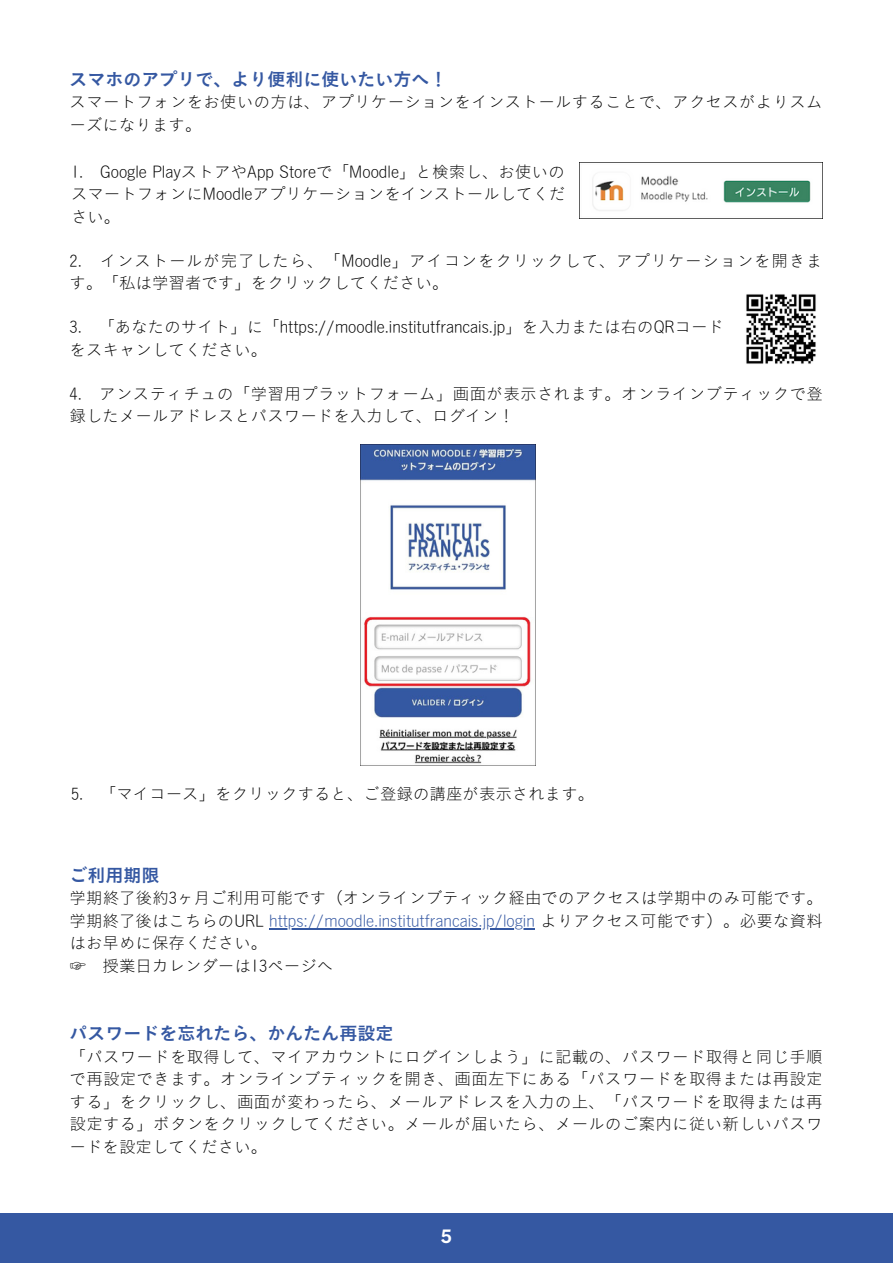
<style>
.page{position:relative;width:893px;height:1264px;background:#fff}
.page>*{position:absolute;margin:0;border:0;box-sizing:border-box;transform-origin:0 0}
.t1{font:18px "Koburina Go Std W6";color:#3558a2}
.t2{font:18px "Proto Grotesk";color:#fff}
.t3{font:16.5px/22.5px "Koburina Go Std W1";color:#000;text-align:justify}
.t4{font:16.5px/22.5px "Koburina Go Std W1";letter-spacing:.02em;color:#000}
.t5{font:16.5px/22.5px "Koburina Go Std W1";letter-spacing:.045em;color:#000}
.s1{color:#3558a2}
</style>
<div class="page">
<div style="left:0;top:1213px;width:892px;height:49px;background:#3558a2"></div>
<img style="left:579px;top:163px;width:243px;height:56px">
<img style="left:746px;top:294px;width:70px;height:70px">
<img style="left:361px;top:445px;width:174px;height:319px">
<hr style="left:269px;top:927px;width:265px;height:2px;background:#3558a2">
<p class="t1" style="left:70px;top:70px;width:379px">スマホのアプリで、より便利に使いたい方へ！</p>
<p class="t3" style="left:70px;top:91px;width:754px">スマートフォンをお使いの方は、アプリケーションをインストールすることで、アクセスがよりスムーズになります。</p>
<p class="t3" style="left:71px;top:160px;width:496px">1. Google PlayストアやApp Storeで「Moodle」と検索し、お使いのスマートフォンにMoodleアプリケーションをインストールしてください。</p>
<p class="t5" style="left:70px;top:249px;width:754px">2. インストールが完了したら、「Moodle」アイコンをクリックして、アプリケーションを開きます。「私は学習者です」をクリックしてください。</p>
<p class="t3" style="left:70px;top:315px;width:655px">3. 「あなたのサイト」に「https://moodle.institutfrancais.jp」を入力または右のQRコードをスキャンしてください。</p>
<p class="t4" style="left:70px;top:382px;width:754px">4. アンスティチュの「学習用プラットフォーム」画面が表示されます。オンラインブティックで登録したメールアドレスとパスワードを入力して、ログイン！</p>
<p class="t3" style="left:71px;top:782px;width:525px">5. 「マイコース」をクリックすると、ご登録の講座が表示されます。</p>
<p class="t1" style="left:70px;top:866px;width:91px">ご利用期限</p>
<p class="t3" style="left:70px;top:886px;width:754px">学期終了後約3ヶ月ご利用可能です（オンラインブティック経由でのアクセスは学期中のみ可能です。学期終了後はこちらのURL <span class="s1">https://moodle.institutfrancais.jp/login</span> よりアクセス可能です）。必要な資料はお早めに保存ください。</p>
<p class="t3" style="left:70px;top:954px;width:265px">☞ 授業日カレンダーは13ページへ</p>
<p class="t1" style="left:70px;top:1024px;width:325px">パスワードを忘れたら、かんたん再設定</p>
<p class="t3" style="left:70px;top:1045px;width:754px">「パスワードを取得して、マイアカウントにログインしよう」に記載の、パスワード取得と同じ手順で再設定できます。オンラインブティックを開き、画面左下にある「パスワードを取得または再設定する」をクリックし、画面が変わったら、メールアドレスを入力の上、「パスワードを取得または再設定する」ボタンをクリックしてください。メールが届いたら、メールのご案内に従い新しいパスワードを設定してください。</p>
<p class="t2" style="left:440px;top:1229px;width:13px">5</p>
</div>
